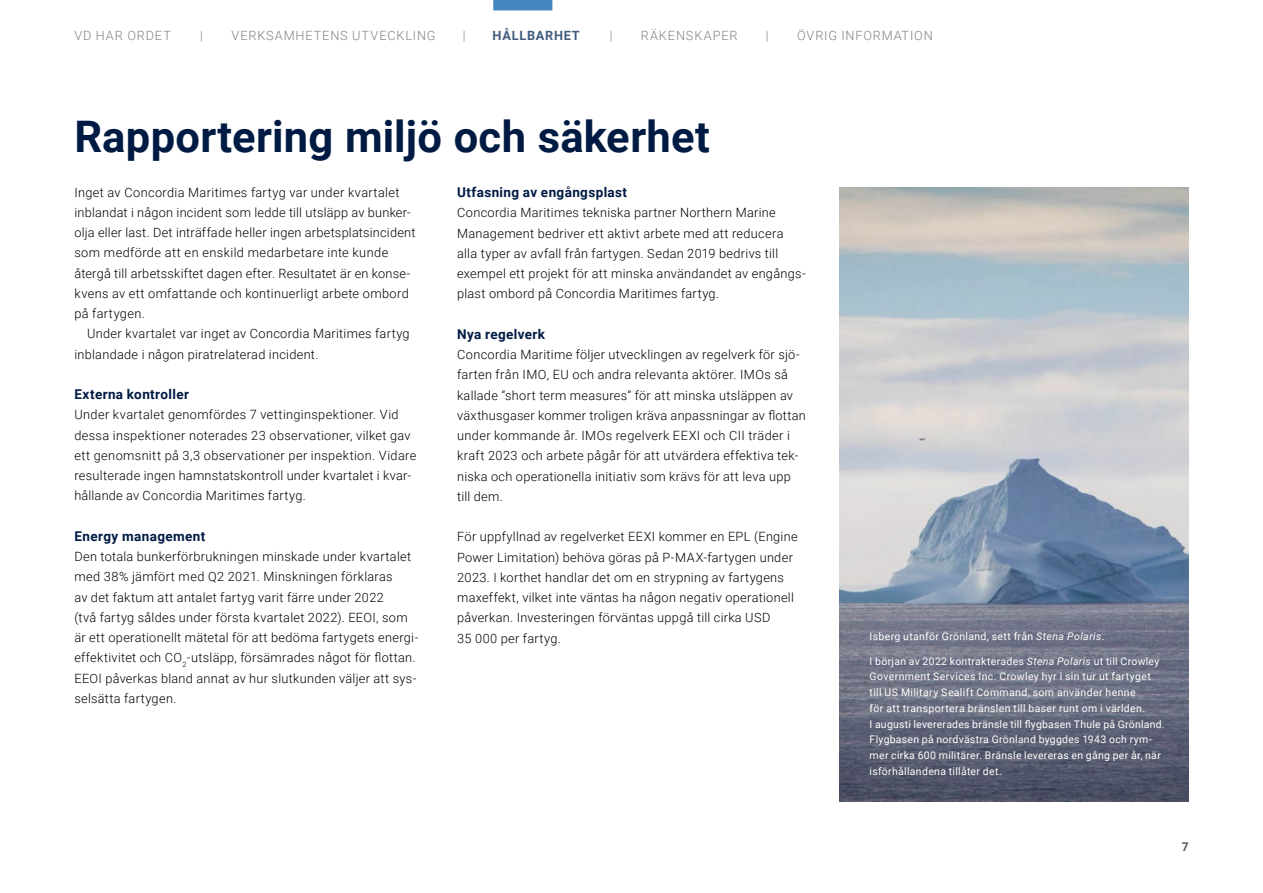
<style>
.page{position:relative;width:1263px;height:893px;background:#fff}
.page>*{position:absolute;margin:0;border:0;box-sizing:border-box;transform-origin:0 0}
.t1{font:700 43.5px "Roboto";letter-spacing:.005em;color:#001b43}
.t2{font:700 13.5px "Roboto";letter-spacing:.03em;color:#001b43}
.t3{font:300 12.75px/20.2px "Roboto";letter-spacing:.025em;color:#000}
.t4{font:300 12.75px "Roboto";letter-spacing:.065em;color:#808284}
.t5{font:700 12.75px "Roboto";letter-spacing:.065em;color:#425c7f}
.t6{font:700 12px "Roboto";color:#58585b}
.t7{font:10.5px/15.8px "Roboto";letter-spacing:.03em;color:#fff}
.s1{font-style:italic}
</style>
<div class="page">
<img style="left:840px;top:187px;width:348px;height:614px">
<div style="left:493px;top:0;width:59px;height:11px;background:#4687c2"></div>
<p class="t4" style="left:74px;top:27px;width:98px">VD HAR ORDET</p>
<p class="t4" style="left:200px;top:27px;width:4px">|</p>
<p class="t4" style="left:232px;top:27px;width:205px">VERKSAMHETENS UTVECKLING</p>
<p class="t4" style="left:463px;top:27px;width:4px">|</p>
<p class="t5" style="left:493px;top:27px;width:89px">HÅLLBARHET</p>
<p class="t4" style="left:610px;top:27px;width:4px">|</p>
<p class="t4" style="left:641px;top:27px;width:98px">RÄKENSKAPER</p>
<p class="t4" style="left:766px;top:27px;width:4px">|</p>
<p class="t4" style="left:797px;top:27px;width:137px">ÖVRIG INFORMATION</p>
<h1 class="t1" style="left:74px;top:106px;width:637px">Rapportering miljö och säkerhet</h1>
<p class="t3" style="left:74px;top:182px;width:343px">Inget av Concordia Maritimes fartyg var under kvartalet inblandat i någon incident som ledde till utsläpp av bunker&shy;olja eller last. Det inträffade heller ingen arbetsplatsincident som medförde att en enskild medarbetare inte kunde återgå till arbetsskiftet dagen efter. Resultatet är en konse&shy;kvens av ett omfattande och kontinuerligt arbete ombord på fartygen.</p>
<p class="t3" style="left:74px;top:323px;width:337px;text-indent:13px">Under kvartalet var inget av Concordia Maritimes fartyg inblandade i någon piratrelaterad incident.</p>
<p class="t2" style="left:74px;top:385px;width:116px">Externa kontroller</p>
<p class="t3" style="left:74px;top:404px;width:343px">Under kvartalet genomfördes 7 vettinginspektioner. Vid dessa inspektioner noterades 23 observationer, vilket gav ett genomsnitt på 3,3 observationer per inspektion. Vidare resulterade ingen hamnstatskontroll under kvartalet i kvar&shy;hållande av Concordia Maritimes fartyg.</p>
<p class="t2" style="left:74px;top:527px;width:133px">Energy management</p>
<p class="t3" style="left:74px;top:546px;width:345px">Den totala bunkerförbrukningen minskade under kvartalet med 38% jämfört med Q2 2021. Minskningen förklaras<br>av det faktum att antalet fartyg varit färre under 2022<br>(två fartyg såldes under första kvartalet 2022). EEOI, som är ett operationellt mätetal för att bedöma fartygets energi&shy;effektivitet och CO<sub>2</sub>-utsläpp, försämrades något för flottan.<br>EEOI påverkas bland annat av hur slutkunden väljer att sys&shy;selsätta fartygen.</p>
<p class="t2" style="left:457px;top:183px;width:172px">Utfasning av engångsplast</p>
<p class="t3" style="left:457px;top:202px;width:350px">Concordia Maritimes tekniska partner Northern Marine Management bedriver ett aktivt arbete med att reducera alla typer av avfall från fartygen. Sedan 2019 bedrivs till exempel ett projekt för att minska användandet av engångs&shy;plast ombord på Concordia Maritimes fartyg.</p>
<p class="t2" style="left:457px;top:325px;width:89px">Nya regelverk</p>
<p class="t3" style="left:457px;top:344px;width:350px">Concordia Maritime följer utvecklingen av regelverk för sjö&shy;farten från IMO, EU och andra relevanta aktörer. IMOs så kallade ”short term measures” för att minska utsläppen av växthusgaser kommer troligen kräva anpassningar av flottan under kommande år. IMOs regelverk EEXI och CII träder i kraft 2023 och arbete pågår för att utvärdera effektiva tek&shy;niska och operationella initiativ som krävs för att leva upp till dem.</p>
<p class="t3" style="left:457px;top:526px;width:342px">För uppfyllnad av regelverket EEXI kommer en EPL (Engine Power Limitation) behöva göras på P-MAX-fartygen under 2023. I korthet handlar det om en strypning av fartygens maxeffekt, vilket inte väntas ha någon negativ operationell påverkan. Investeringen förväntas uppgå till cirka USD<br>35 000 per fartyg.</p>
<p class="t7" style="left:870px;top:628px;width:236px">Isberg utanför Grönland, sett från <span class="s1">Stena Polaris</span>.</p>
<p class="t7" style="left:870px;top:653px;width:297px">I början av 2022 kontrakterades <span class="s1">Stena Polaris</span> ut till Crowley Government Services Inc. Crowley hyr i sin tur ut fartyget till US Military Sealift Command, som använder henne<br>för att transportera bränslen till baser runt om i världen.<br>I augusti levererades bränsle till flygbasen Thule på Grönland.<br>Flygbasen på nordvästra Grönland byggdes 1943 och rym&shy;mer cirka 600 militärer. Bränsle levereras en gång per år, när isförhållandena tillåter det.</p>
<p class="t6" style="left:1182px;top:838px;width:8px">7</p>
</div>
